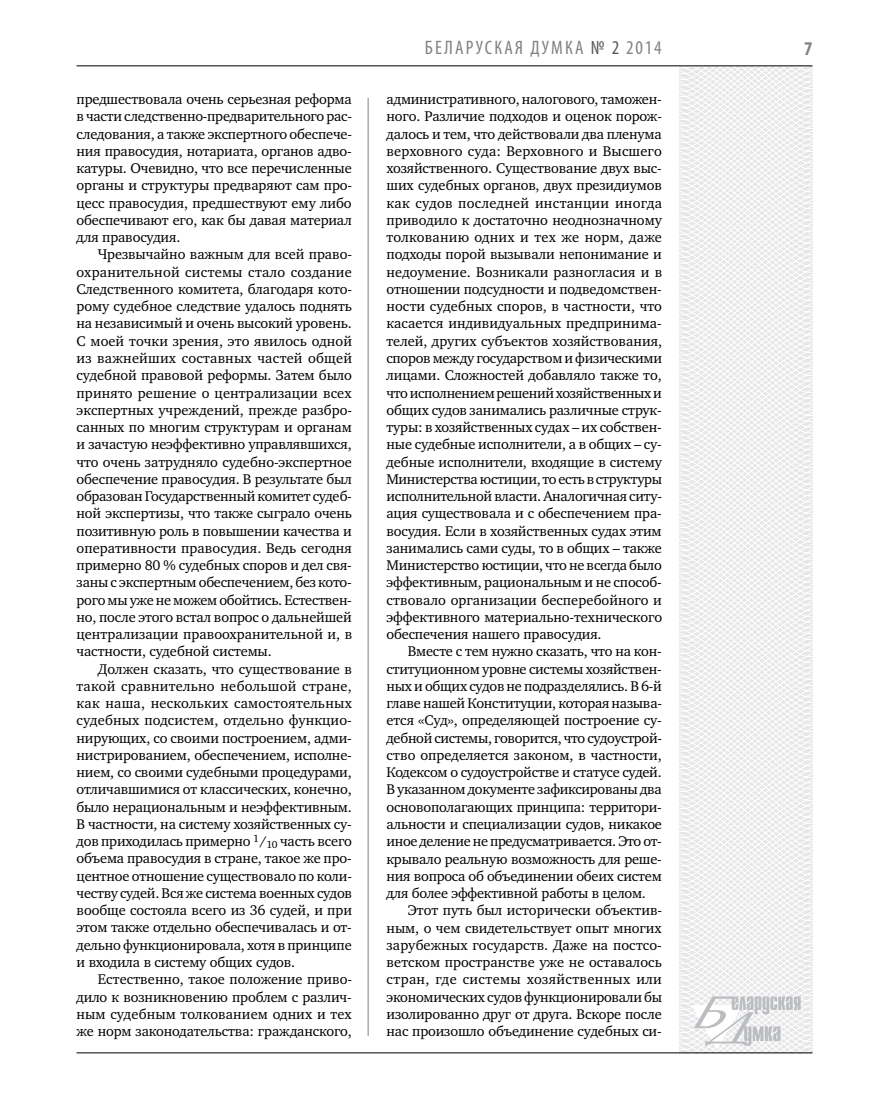
<style>
.page{position:relative;width:872px;height:1106px;background:#fff}
.page>*{position:absolute;margin:0;border:0;box-sizing:border-box;transform-origin:0 0}
.t1{font:condensed 19.5px "Myriad Pro";letter-spacing:.11em;color:#808285}
.t2{font:700 condensed 19.5px "Myriad Pro";color:#808285}
.t3{font:14.4px/17.2px "Charter C";letter-spacing:-.01em;color:#000;text-align:justify}
.s1{color:#58595b}
</style>
<div class="page">
<hr style="left:368px;top:98px;width:1px;height:938px;background:#808285">
<svg style="left:621px;top:65px;width:192px;height:989px"></svg>
<svg style="left:691px;top:996px;width:109px;height:53px"></svg>
<hr style="left:77px;top:65px;width:735px;height:1px;background:#000">
<hr style="left:77px;top:1052px;width:735px;height:1px;background:#000">
<p class="t3" style="left:77px;top:91px;width:277px">предшествовала очень серьезная реформа в части следственно-предварительного рас&shy;следования, а также экспертного обеспече&shy;ния правосудия, нотариата, органов адво&shy;катуры. Очевидно, что все перечисленные органы и структуры предваряют сам про&shy;цесс правосудия, предшествуют ему либо обеспечивают его, как бы давая материал для правосудия.</p>
<p class="t3" style="left:77px;top:246px;width:277px;text-indent:21px">Чрезвычайно важным для всей право&shy;охранительной системы стало создание Следственного комитета, благодаря кото&shy;рому судебное следствие удалось поднять на независимый и очень высокий уровень.<br>С моей точки зрения, это явилось одной из важнейших составных частей общей судебной правовой реформы. Затем было принято решение о централизации всех экспертных учреждений, прежде разбро&shy;санных по многим структурам и органам и зачастую неэффективно управлявшихся, что очень затрудняло судебно-экспертное обеспечение правосудия. В результате был образован Государственный комитет судеб&shy;ной экспертизы, что также сыграло очень позитивную роль в повышении качества и оперативности правосудия. Ведь сегодня примерно 80 % судебных споров и дел свя&shy;заны с экспертным обеспечением, без кото&shy;рого мы уже не можем обойтись. Естествен&shy;но, после этого встал вопрос о дальнейшей централизации правоохранительной и, в частности, судебной системы.</p>
<p class="t3" style="left:77px;top:660px;width:277px;text-indent:21px">Должен сказать, что существование в такой сравнительно небольшой стране, как наша, нескольких самостоятельных судебных подсистем, отдельно функцио&shy;нирующих, со своими построением, адми&shy;нистрированием, обеспечением, исполне&shy;нием, со своими судебными процедурами, отличавшимися от классических, конечно, было нерациональным и неэффективным.<br>В частности, на систему хозяйственных су&shy;дов приходилась примерно <sup>1</sup>/<sub>10</sub> часть всего объема правосудия в стране, такое же про&shy;центное отношение существовало по коли&shy;честву судей. Вся же система военных судов вообще состояла всего из 36 судей, и при этом также отдельно обеспечивалась и от&shy;дельно функционировала, хотя в принципе и входила в систему общих судов.</p>
<p class="t3" style="left:77px;top:970px;width:277px;text-indent:21px">Естественно, такое положение приво&shy;дило к возникновению проблем с различ&shy;ным судебным толкованием одних и тех же норм законодательства: гражданского,</p>
<h1 class="t1" style="left:425px;top:36px;width:238px">БЕЛА РУСКАЯ ДУМКА <span class="s1">№ 2</span> 2014</h1>
<h1 class="t2" style="left:804px;top:37px;width:10px">7</h1>
<p class="t3" style="left:386px;top:91px;width:277px">административного, налогового, таможен&shy;ного. Различие подходов и оценок порож&shy;далось и тем, что действовали два пленума верховного суда: Верховного и Высшего хозяйственного. Существование двух выс&shy;ших судебных органов, двух президиумов как судов последней инстанции иногда приводило к достаточно неоднозначному толкованию одних и тех же норм, даже подходы порой вызывали непонимание и недоумение. Возникали разногласия и в отношении подсудности и подведомствен&shy;ности судебных споров, в частности, что касается индивидуальных предпринима&shy;телей, других субъектов хозяйствования, споров между государством и физическими лицами. Сложностей добавляло также то, что исполнением решений хозяйственных и общих судов занимались различные струк&shy;туры: в хозяйственных судах – их собствен&shy;ные судебные исполнители, а в общих – су&shy;дебные исполнители, входящие в систему Министерства юстиции, то есть в структуры исполнительной власти. Аналогичная ситу&shy;ация существовала и с обеспечением пра&shy;восудия. Если в хозяйственных судах этим занимались сами суды, то в общих – также Министерство юстиции, что не всегда было эффективным, рациональным и не способ&shy;ствовало организации бесперебойного и эффективного материально-технического обеспечения нашего правосудия.</p>
<p class="t3" style="left:386px;top:643px;width:277px;text-indent:21px">Вместе с тем нужно сказать, что на кон&shy;ституционном уровне системы хозяйствен&shy;ных и общих судов не подразделялись. В 6-й главе нашей Конституции, которая называ&shy;ется «Суд», определяющей построение су&shy;дебной системы, говорится, что судоустрой&shy;ство определяется законом, в частности, Кодексом о судоустройстве и статусе судей.<br>В указанном документе зафиксированы два основополагающих принципа: территори&shy;альности и специализации судов, никакое иное деление не предусматривается. Это от&shy;крывало реальную возможность для реше&shy;ния вопроса об объединении обеих систем для более эффективной работы в целом.</p>
<p class="t3" style="left:386px;top:902px;width:277px;text-indent:21px">Этот путь был исторически объектив&shy;ным, о чем свидетельствует опыт многих зарубежных государств. Даже на постсо&shy;ветском пространстве уже не оставалось стран, где системы хозяйственных или экономических судов функционировали бы изолированно друг от друга. Вскоре после нас произошло объединение судебных си-</p>
</div>
